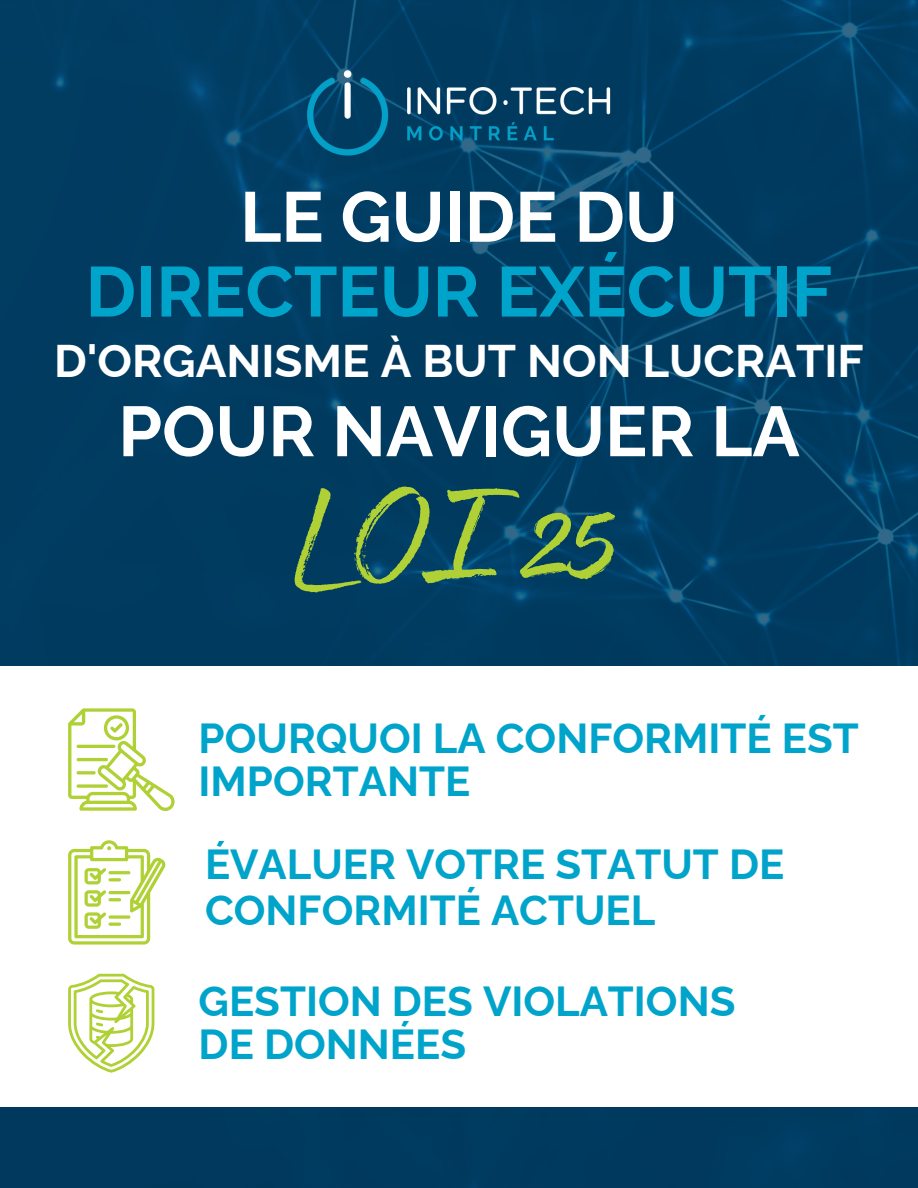
<style>
.page{position:relative;width:918px;height:1188px;background:#003b60}
.page>*{position:absolute;margin:0;border:0;box-sizing:border-box;transform-origin:0 0}
.t1{font:147.3px "Good Karma";color:#afd135}
.t2{font:700 70.5px "Raleway";color:#fff}
.t3{font:700 70.5px "Raleway";color:#00a4cb}
.t4{font:700 45.75px "Raleway";color:#fff}
.t5{font:700 42px/42.8px "Raleway";color:#00a4cb}
</style>
<div class="page">
<div style="left:0;top:667px;width:918px;height:440px;background:#fff"></div>
<img style="left:280px;top:42px;width:358px;height:143px">
<svg style="left:68px;top:708px;width:107px;height:103px"></svg>
<svg style="left:68px;top:840px;width:98px;height:105px"></svg>
<svg style="left:68px;top:974px;width:86px;height:99px"></svg>
<p class="t2" style="left:240px;top:176px;width:439px">LE GUIDE DU</p>
<h2 class="t3" style="left:86px;top:250px;width:748px">DIRECTEUR EXÉCUTIF</h2>
<h2 class="t4" style="left:54px;top:334px;width:811px">D'ORGANISME À BUT NON LUCRATIF</h2>
<p class="t2" style="left:118px;top:390px;width:683px">POUR NAVIGUER LA</p>
<p class="t1" style="left:296px;top:453px;width:328px">LOI 25</p>
<h2 class="t5" style="left:199px;top:717px;width:662px">POURQUOI LA CONFORMITÉ EST<br>IMPORTANTE</h2>
<h1 class="t5" style="left:205px;top:841px;width:581px;line-height:46.2px">ÉVALUER VOTRE STATUT DE<br>CONFORMITÉ ACTUEL</h1>
<p class="t5" style="left:199px;top:980px;width:538px">GESTION DES VIOLATIONS<br>DE DONNÉES</p>
</div>
